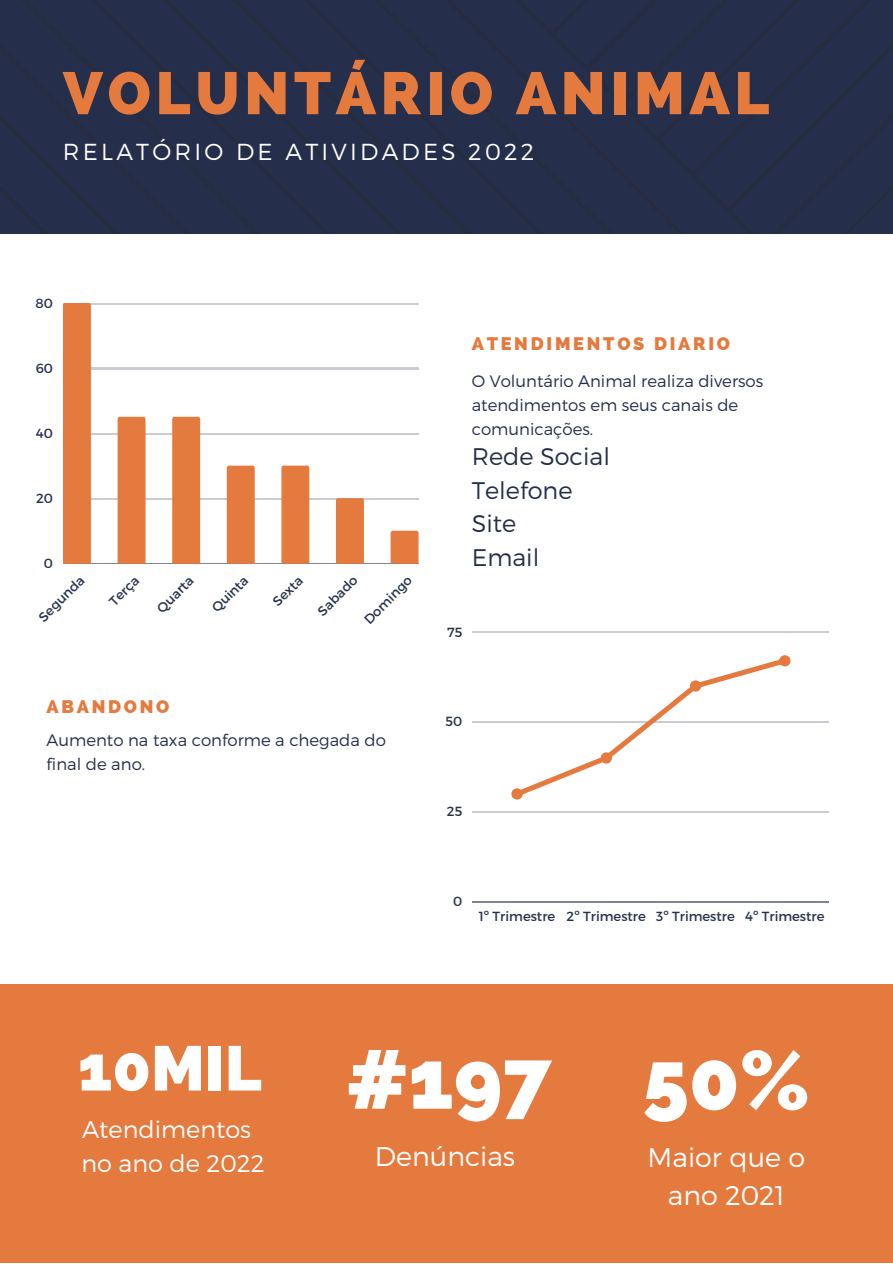
<style>
.page{position:relative;width:893px;height:1264px;background:#fff}
.page>*{position:absolute;margin:0;border:0;box-sizing:border-box;transform-origin:0 0}
.t1{font:800 82.65px "Raleway";color:#fff}
.t2{font:800 63px "Raleway";color:#fff}
.t3{font:800 59.55px "Raleway";letter-spacing:.08em;color:#e57a3e}
.t4{font:300 27px/38.2px "Montserrat";color:#fff;text-align:center}
.t5{font:300 24px/33.8px "Montserrat";color:#252e4a}
.t6{font:300 24px/33.8px "Montserrat";color:#fff}
.t7{font:300 23.1px "Montserrat";letter-spacing:.14em;color:#fff}
.t8{font:800 18.15px "Raleway";letter-spacing:.15em;color:#e57a3e}
.t9{font:300 16.5px/23.5px "Montserrat";color:#252e4a}
.t10{font:13.2px "Montserrat";color:#27324a}
</style>
<div class="page">
<div style="left:0;top:0;width:892px;height:234px;background:#252e4a"></div>
<div style="left:0;top:984px;width:892px;height:278px;background:#e57a3e"></div>
<hr style="left:63px;top:303px;width:355px;height:1px;background:#27324a">
<hr style="left:63px;top:368px;width:355px;height:1px;background:#27324a">
<hr style="left:63px;top:433px;width:355px;height:1px;background:#27324a">
<hr style="left:63px;top:498px;width:355px;height:1px;background:#27324a">
<hr style="left:63px;top:563px;width:355px;height:1px;background:#27324a">
<div style="left:63px;top:303px;width:28px;height:261px;background:#e57a3e"></div>
<svg style="left:118px;top:417px;width:27px;height:2px"></svg>
<div style="left:172px;top:417px;width:28px;height:147px;background:#e57a3e"></div>
<div style="left:227px;top:465px;width:28px;height:99px;background:#e57a3e"></div>
<div style="left:281px;top:465px;width:28px;height:99px;background:#e57a3e"></div>
<div style="left:336px;top:498px;width:28px;height:66px;background:#e57a3e"></div>
<svg style="left:390px;top:530px;width:28px;height:34px"></svg>
<hr style="left:472px;top:631px;width:356px;height:1px;background:#27324a">
<hr style="left:472px;top:721px;width:356px;height:1px;background:#27324a">
<hr style="left:472px;top:811px;width:356px;height:1px;background:#27324a">
<hr style="left:472px;top:901px;width:356px;height:1px;background:#27324a">
<svg style="left:511px;top:655px;width:279px;height:144px"></svg>
<h3 class="t3" style="left:63px;top:59px;width:708px">VOLUNTÁRIO ANIMAL</h3>
<h3 class="t7" style="left:63px;top:137px;width:473px">RELATÓRIO DE ATIVIDADES 2022</h3>
<p class="t10" style="left:36px;top:295px;width:19px">80</p>
<p class="t10" style="left:36px;top:360px;width:19px">60</p>
<p class="t10" style="left:36px;top:425px;width:19px">40</p>
<p class="t10" style="left:36px;top:490px;width:18px">20</p>
<p class="t10" style="left:44px;top:555px;width:11px">0</p>
<p class="t8" style="left:471px;top:333px;width:260px">ATENDIMENTOS DIARIO</p>
<p class="t9" style="left:471px;top:369px;width:293px">O Voluntário Animal realiza diversos atendimentos em seus canais de comunicações.</p>
<h3 class="t5" style="left:471px;top:439px;width:140px">Rede Social<br>Telefone<br>Site<br>Email</h3>
<p class="t10" style="left:35px;top:613px;width:60px;rotate:-45deg">Segunda</p>
<p class="t10" style="left:106px;top:597px;width:37px;rotate:-45deg">Terça</p>
<p class="t10" style="left:153px;top:604px;width:47px;rotate:-45deg">Quarta</p>
<p class="t10" style="left:208px;top:604px;width:47px;rotate:-45deg">Quinta</p>
<p class="t10" style="left:269px;top:598px;width:38px;rotate:-45deg">Sexta</p>
<p class="t10" style="left:314px;top:607px;width:51px;rotate:-45deg">Sabado</p>
<p class="t10" style="left:360px;top:615px;width:63px;rotate:-45deg">Domingo</p>
<p class="t8" style="left:47px;top:695px;width:124px">ABANDONO</p>
<p class="t9" style="left:47px;top:728px;width:341px">Aumento na taxa conforme a chegada do final de ano.</p>
<p class="t10" style="left:447px;top:623px;width:17px">75</p>
<p class="t10" style="left:445px;top:713px;width:18px">50</p>
<p class="t10" style="left:447px;top:803px;width:17px">25</p>
<p class="t10" style="left:453px;top:893px;width:11px">0</p>
<p class="t10" style="left:478px;top:907px;width:347px">1º Trimestre 2º Trimestre 3º Trimestre 4º Trimestre</p>
<h2 class="t2" style="left:78px;top:1031px;width:185px">10MIL</h2>
<h3 class="t6" style="left:81px;top:1112px;width:185px">Atendimentos no ano de 2022</h3>
<h1 class="t1" style="left:346px;top:1031px;width:207px">#197</h1>
<h3 class="t4" style="left:375px;top:1136px;width:142px">Denúncias</h3>
<h1 class="t1" style="left:642px;top:1032px;width:169px">50%</h1>
<h3 class="t4" style="left:647px;top:1137px;width:159px">Maior que o ano 2021</h3>
</div>
